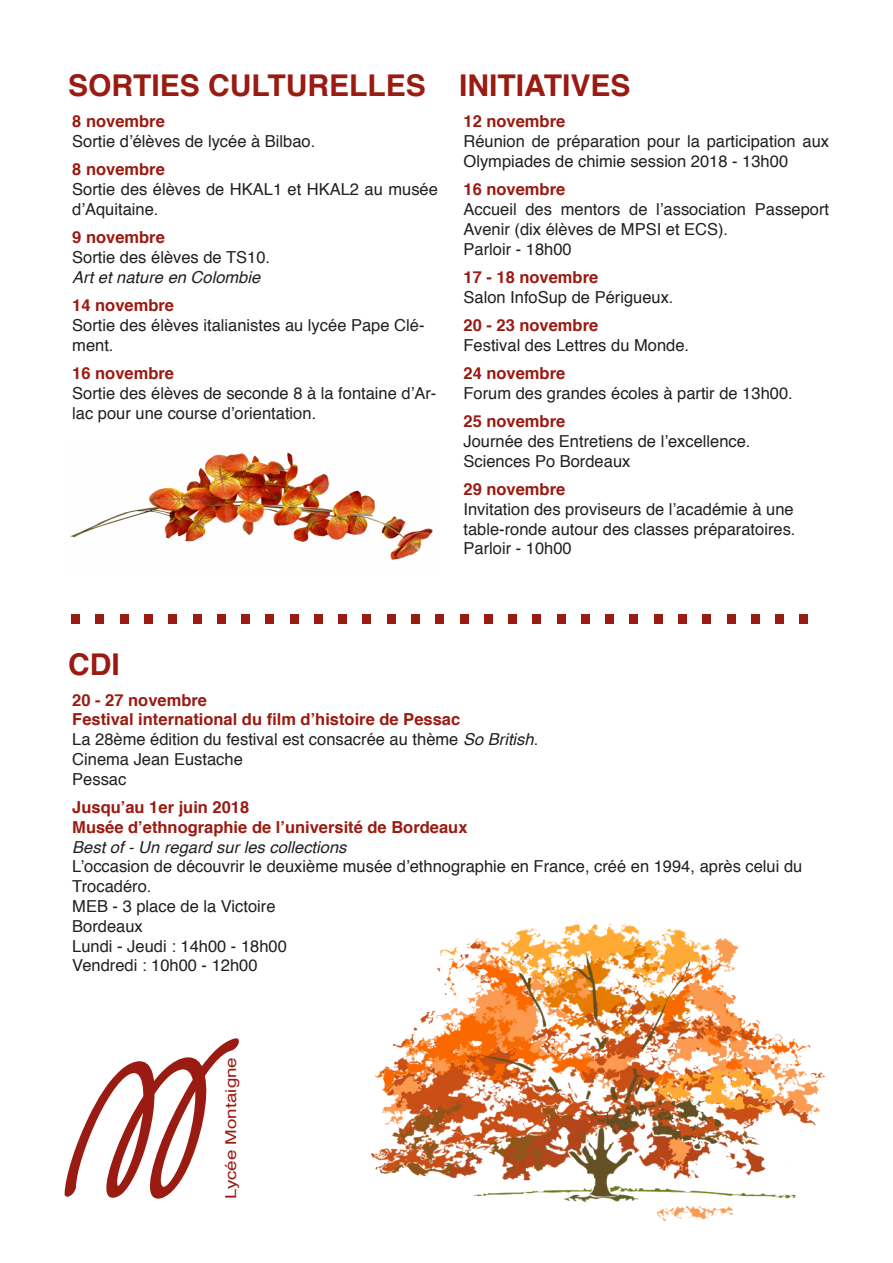
<style>
.page{position:relative;width:893px;height:1263px;background:#fff}
.page>*{position:absolute;margin:0;border:0;box-sizing:border-box;transform-origin:0 0}
.t1{font:90px "Helvetica";color:#991b12}
.corps{font:700 30px "Helvetica";color:#991b12}
.t2{font:16.5px/19.8px "Helvetica";color:#231f20}
.corps-2{font:700 16.5px/19.8px "Helvetica";color:#991b12}
.t3{font:italic 16.5px "Helvetica";color:#231f20}
.t4{font:15px "Helvetica";color:#991b12;scale:1.25 1}
.s1{font-style:italic}
</style>
<div class="page">
<img style="left:371px;top:923px;width:454px;height:298px">
<img style="left:70px;top:452px;width:363px;height:108px">
<svg style="left:64px;top:1038px;width:175px;height:161px"></svg>
<p class="corps" style="left:68px;top:62px;width:359px">SORTIES CULTURELLES</p>
<p class="corps-2" style="left:72px;top:112px;width:94px">8 novembre</p>
<p class="t2" style="left:72px;top:132px;width:245px">Sortie d’élèves de lycée à Bilbao.</p>
<p class="corps-2" style="left:72px;top:160px;width:94px">8 novembre</p>
<p class="t2" style="left:72px;top:180px;width:367px">Sortie des élèves de HKAL1 et HKAL2 au musée d’Aquitaine.</p>
<p class="corps-2" style="left:72px;top:228px;width:94px">9 novembre</p>
<p class="t2" style="left:72px;top:248px;width:199px">Sortie des élèves de TS10.</p>
<p class="t3" style="left:72px;top:264px;width:190px">Art et nature en Colombie</p>
<p class="corps-2" style="left:72px;top:296px;width:103px">14 novembre</p>
<p class="t2" style="left:72px;top:316px;width:354px">Sortie des élèves italianistes au lycée Pape Clé&shy;ment.</p>
<p class="corps-2" style="left:72px;top:364px;width:103px">16 novembre</p>
<p class="t2" style="left:72px;top:384px;width:366px">Sortie des élèves de seconde 8 à la fontaine d’Ar&shy;lac pour une course d’orientation.</p>
<p class="corps" style="left:459px;top:62px;width:173px">INITIATIVES</p>
<p class="corps-2" style="left:463px;top:112px;width:103px">12 novembre</p>
<p class="t2" style="left:463px;top:132px;width:367px">Réunion de préparation pour la participation aux<br>Olympiades de chimie session 2018 - 13h00</p>
<p class="corps-2" style="left:463px;top:180px;width:103px">16 novembre</p>
<p class="t2" style="left:463px;top:200px;width:367px">Accueil des mentors de l’association Passeport<br>Avenir (dix élèves de MPSI et ECS).</p>
<p class="t2" style="left:463px;top:239px;width:110px">Parloir - 18h00</p>
<p class="corps-2" style="left:463px;top:267px;width:136px">17 - 18 novembre</p>
<p class="t2" style="left:463px;top:287px;width:212px">Salon InfoSup de Périgueux.</p>
<p class="corps-2" style="left:463px;top:315px;width:136px">20 - 23 novembre</p>
<p class="t2" style="left:463px;top:336px;width:227px">Festival des Lettres du Monde.</p>
<p class="corps-2" style="left:463px;top:364px;width:103px">24 novembre</p>
<p class="t2" style="left:463px;top:384px;width:331px">Forum des grandes écoles à partir de 13h00.</p>
<p class="corps-2" style="left:463px;top:412px;width:103px">25 novembre</p>
<p class="t2" style="left:463px;top:432px;width:289px">Journée des Entretiens de l’excellence.</p>
<p class="t2" style="left:463px;top:452px;width:168px">Sciences Po Bordeaux</p>
<p class="corps-2" style="left:463px;top:480px;width:103px">29 novembre</p>
<p class="t2" style="left:463px;top:500px;width:333px">Invitation des proviseurs de l’académie à une table-ronde autour des classes préparatoires.</p>
<p class="t2" style="left:463px;top:539px;width:110px">Parloir - 10h00</p>
<p class="t1" style="left:64px;top:522px;width:754px">...............................</p>
<p class="corps" style="left:68px;top:640px;width:53px">CDI</p>
<p class="corps-2" style="left:72px;top:690px;width:389px">20 - 27 novembre<br>Festival international du film d’histoire de Pessac</p>
<p class="t2" style="left:72px;top:730px;width:467px">La 28ème édition du festival est consacrée au thème <span class="s1">So British</span>.</p>
<p class="t2" style="left:72px;top:750px;width:172px">Cinema Jean Eustache</p>
<p class="t2" style="left:72px;top:769px;width:56px">Pessac</p>
<p class="corps-2" style="left:72px;top:797px;width:397px">Jusqu’au 1er juin 2018<br>Musée d’ethnographie de l’université de Bordeaux</p>
<p class="t3" style="left:72px;top:834px;width:276px">Best of - Un regard sur les collections</p>
<p class="t2" style="left:72px;top:857px;width:732px">L’occasion de découvrir le deuxième musée d’ethnographie en France, créé en 1994, après celui du<br>Trocadéro.</p>
<p class="t2" style="left:72px;top:897px;width:205px">MEB - 3 place de la Victoire</p>
<p class="t2" style="left:72px;top:917px;width:72px">Bordeaux</p>
<p class="t2" style="left:72px;top:936px;width:216px">Lundi - Jeudi : 14h00 - 18h00</p>
<p class="t2" style="left:72px;top:956px;width:187px">Vendredi : 10h00 - 12h00</p>
<p class="t4" style="left:219px;top:1199px;width:115px;rotate:-90deg">Lycée Montaigne</p>
</div>
